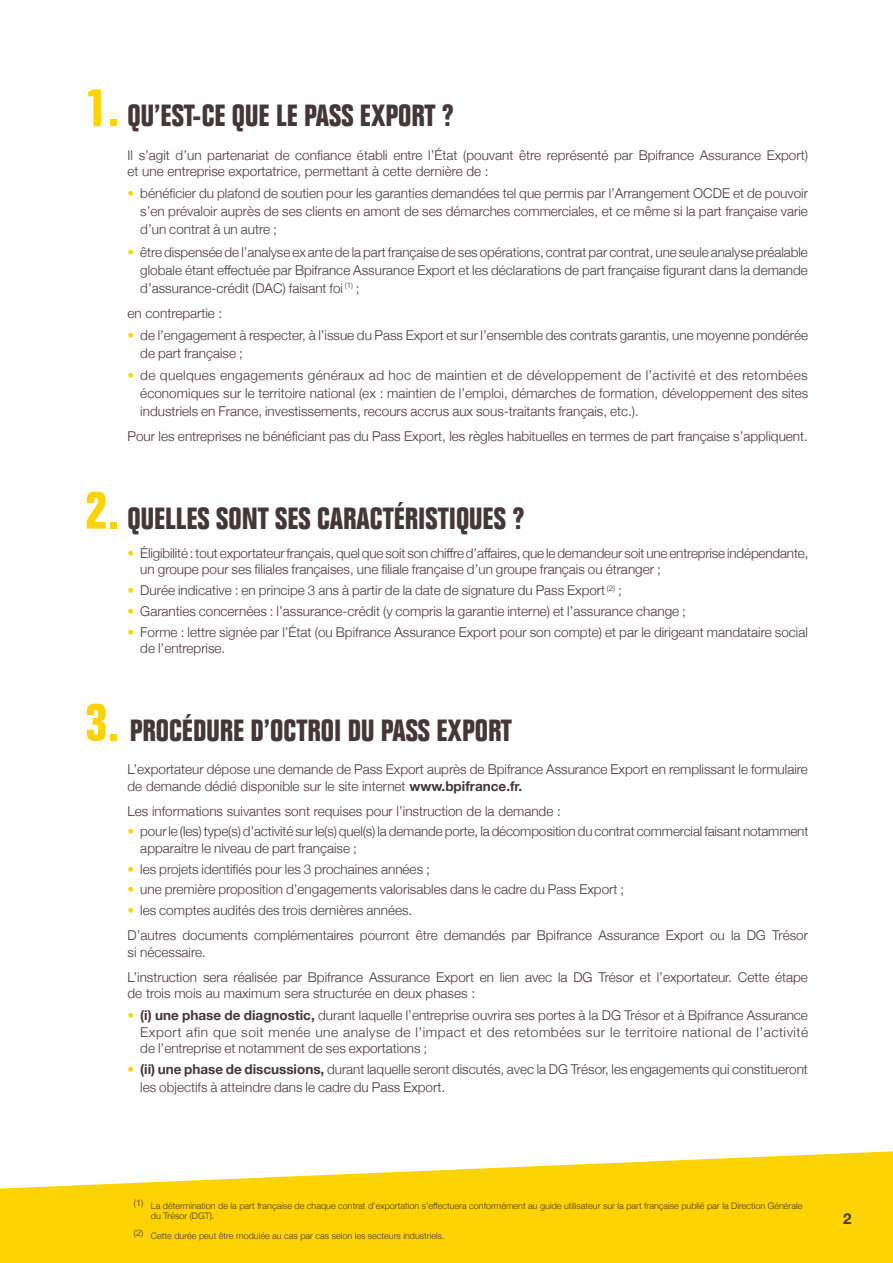
<style>
.page{position:relative;width:893px;height:1263px;background:#fff}
.page>*{position:absolute;margin:0;border:0;box-sizing:border-box;transform-origin:0 0}
.t1{font:700 condensed 30px "Folio";color:#453638}
.t2{font:700 15px "Helvetica Neue";color:#453638}
.t3{font:300 13.5px/18px "Helvetica Neue";color:#453638}
.t4{font:300 9px/10.8px "Helvetica Neue";color:#453638}
.s1{font-size:52.5px;color:#fed304}
.s2{color:#fed304}
.s3{font-weight:700}
</style>
<div class="page">
<svg style="left:0;top:1151px;width:893px;height:112px;fill:#fed304"></svg>
<h1 class="t1" style="left:85px;top:99px;width:371px"><span class="s1">1.</span> QU’EST-CE QUE LE PASS EXPORT ?</h1>
<p class="t3" style="left:128px;top:145px;width:682px;line-height:16.5px">Il s’agit d’un partenariat de confiance établi entre l’État (pouvant être représenté par Bpifrance Assurance Export) et une entreprise exportatrice, permettant à cette dernière de :</p>
<p class="t3" style="left:140px;top:183px;width:669px;text-align:justify;text-indent:-13px"><span class="s2">•</span> bénéficier du plafond de soutien pour les garanties demandées tel que permis par l’Arrangement OCDE et de pouvoir s’en prévaloir auprès de ses clients en amont de ses démarches commerciales, et ce même si la part française varie d’un contrat à un autre ;</p>
<p class="t3" style="left:140px;top:242px;width:669px;text-align:justify;text-indent:-13px"><span class="s2">•</span> être dispensée de l’analyse ex ante de la part française de ses opérations, contrat par contrat, une seule analyse préalable globale étant effectuée par Bpifrance Assurance Export et les déclarations de part française figurant dans la demande d’assurance-crédit (DAC) faisant foi <sup>(1)</sup> ;</p>
<p class="t3" style="left:128px;top:303px;width:96px">en contrepartie :</p>
<p class="t3" style="left:140px;top:325px;width:669px;text-indent:-13px"><span class="s2">•</span> de l’engagement à respecter, à l’issue du Pass Export et sur l’ensemble des contrats garantis, une moyenne pondérée de part française ;</p>
<p class="t3" style="left:140px;top:365px;width:670px;text-align:justify;text-indent:-13px"><span class="s2">•</span> de quelques engagements généraux ad hoc de maintien et de développement de l’activité et des retombées économiques sur le territoire national (ex : maintien de l’emploi, démarches de formation, développement des sites industriels en France, investissements, recours accrus aux sous-traitants français, etc.).</p>
<p class="t3" style="left:128px;top:426px;width:682px">Pour les entreprises ne bénéficiant pas du Pass Export, les règles habituelles en termes de part française s’appliquent.</p>
<h1 class="t1" style="left:85px;top:501px;width:441px"><span class="s1">2.</span> QUELLES SONT SES CARACTÉRISTIQUES ?</h1>
<p class="t3" style="left:140px;top:544px;width:670px;line-height:16.5px;text-indent:-13px"><span class="s2">•</span> Éligibilité : tout exportateur français, quel que soit son chiffre d’affaires, que le demandeur soit une entreprise indépendante, un groupe pour ses filiales françaises, une filiale française d’un groupe français ou étranger ;</p>
<p class="t3" style="left:128px;top:580px;width:496px"><span class="s2">•</span> Durée indicative : en principe 3 ans à partir de la date de signature du Pass Export <sup>(2)</sup> ;</p>
<p class="t3" style="left:128px;top:601px;width:560px"><span class="s2">•</span> Garanties concernées : l’assurance-crédit (y compris la garantie interne) et l’assurance change ;</p>
<p class="t3" style="left:140px;top:622px;width:669px;line-height:16.5px;text-indent:-13px"><span class="s2">•</span> Forme : lettre signée par l’État (ou Bpifrance Assurance Export pour son compte) et par le dirigeant mandataire social de l’entreprise.</p>
<h1 class="t1" style="left:85px;top:713px;width:428px"><span class="s1">3.</span> PROCÉDURE D’OCTROI DU PASS EXPORT</h1>
<p class="t3" style="left:128px;top:760px;width:682px;line-height:16.5px">L’exportateur dépose une demande de Pass Export auprès de Bpifrance Assurance Export en remplissant le formulaire de demande dédié disponible sur le site internet <span class="s3">www.bpifrance.fr.</span></p>
<p class="t3" style="left:128px;top:801px;width:435px">Les informations suivantes sont requises pour l’instruction de la demande :</p>
<p class="t3" style="left:140px;top:822px;width:670px;line-height:16.5px;text-indent:-13px"><span class="s2">•</span> pour le (les) type(s) d’activité sur le(s) quel(s) la demande porte, la décomposition du contrat commercial faisant notamment apparaitre le niveau de part française ;</p>
<p class="t3" style="left:128px;top:859px;width:304px"><span class="s2">•</span> les projets identifiés pour les 3 prochaines années ;</p>
<p class="t3" style="left:128px;top:880px;width:498px"><span class="s2">•</span> une première proposition d’engagements valorisables dans le cadre du Pass Export ;</p>
<p class="t3" style="left:128px;top:897px;width:682px;line-height:25px"><span class="s2">•</span> les comptes audités des trois dernières années.<br>D’autres documents complémentaires pourront être demandés par Bpifrance Assurance Export ou la DG Trésor</p>
<p class="t3" style="left:128px;top:938px;width:682px;line-height:25px">si nécessaire.<br>L’instruction sera réalisée par Bpifrance Assurance Export en lien avec la DG Trésor et l’exportateur. Cette étape</p>
<p class="t3" style="left:128px;top:983px;width:349px">de trois mois au maximum sera structurée en deux phases :</p>
<p class="t3" style="left:140px;top:1006px;width:669px;line-height:16.5px;text-align:justify;text-indent:-13px"><span class="s2">•</span> <span class="s3">(i) une phase de diagnostic,</span> durant laquelle l’entreprise ouvrira ses portes à la DG Trésor et à Bpifrance Assurance Export afin que soit menée une analyse de l’impact et des retombées sur le territoire national de l’activité de l’entreprise et notamment de ses exportations ;</p>
<p class="t3" style="left:140px;top:1059px;width:669px;text-indent:-13px"><span class="s2">•</span> <span class="s3">(ii) une phase de discussions,</span> durant laquelle seront discutés, avec la DG Trésor, les engagements qui constitueront les objectifs à atteindre dans le cadre du Pass Export.</p>
<p class="t4" style="left:151px;top:1199px;width:653px;text-indent:-17px">(1) La détermination de la part française de chaque contrat d’exportation s’effectuera conformément au guide utilisateur sur la part française publié par la Direction Générale du Trésor (DGT).</p>
<p class="t4" style="left:134px;top:1229px;width:312px">(2) Cette durée peut être modulée au cas par cas selon les secteurs industriels.</p>
<p class="t2" style="left:843px;top:1207px;width:10px">2</p>
</div>
